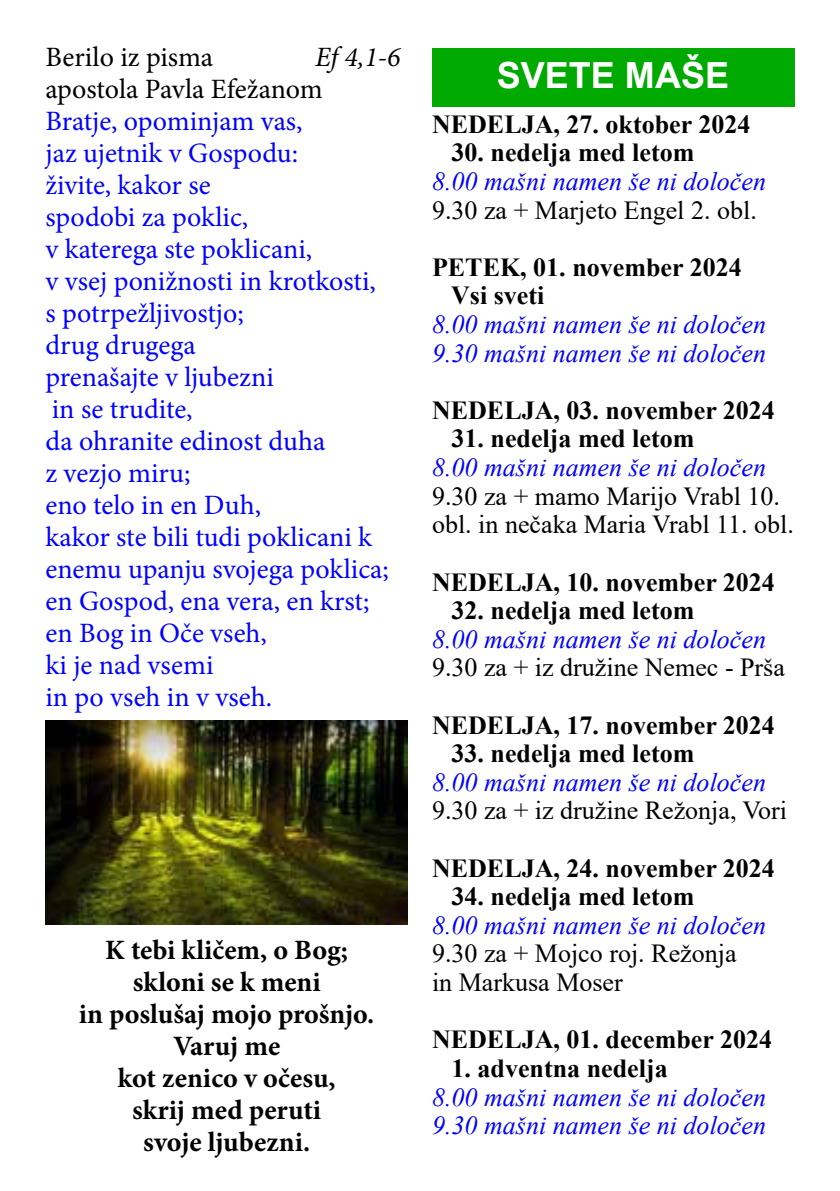
<style>
.page{position:relative;width:840px;height:1191px;background:#fff}
.page>*{position:absolute;margin:0;border:0;box-sizing:border-box;transform-origin:0 0}
.t1{font:700 36px "Arial";color:#fff}
.t2{font:28px/32px "Minion Pro";color:#00f}
.t3{font:700 28px/32px "Minion Pro";color:#000;text-align:center}
.t4{font:28px "Minion Pro";color:#000}
.t5{font:italic 28px "Minion Pro";color:#000}
.t6{font:700 26px/28.6px "Times New Roman";color:#000}
.t7{font:italic 26px/28.6px "Times New Roman";color:#00f}
.t8{font:26px/28.6px "Times New Roman";color:#000}
</style>
<div class="page">
<div style="left:432px;top:48px;width:362px;height:58px;background:#0a0"></div>
<img style="left:45px;top:720px;width:363px;height:204px">
<p class="t4" style="left:45px;top:38px;width:169px">Berilo iz pisma</p>
<p class="t5" style="left:315px;top:38px;width:87px">Ef 4,1-6</p>
<p class="t4" style="left:45px;top:70px;width:279px">apostola Pavla Efežanom</p>
<p class="t2" style="left:45px;top:105px;width:345px">Bratje, opominjam vas,<br>jaz ujetnik v Gospodu:<br>živite, kakor se<br>spodobi za poklic,<br>v katerega ste poklicani,<br>v vsej ponižnosti in krotkosti, s potrpežljivostjo;<br>drug drugega<br>prenašajte v ljubezni<br>in se trudite,<br>da ohranite edinost duha<br>z vezjo miru;<br>eno telo in en Duh,<br>kakor ste bili tudi poklicani k enemu upanju svojega poklica; en Gospod, ena vera, en krst; en Bog in Oče vseh,<br>ki je nad vsemi<br>in po vseh in v vseh.</p>
<p class="t3" style="left:79px;top:933px;width:297px">K tebi kličem, o Bog; skloni se k meni<br>in poslušaj mojo prošnjo.<br>Varuj me<br>kot zenico v očesu,<br>skrij med peruti<br>svoje ljubezni.</p>
<p class="t1" style="left:496px;top:50px;width:234px">SVETE MAŠE</p>
<p class="t6" style="left:432px;top:109px;width:320px">NEDELJA, 27. oktober 2024</p>
<p class="t6" style="left:451px;top:138px;width:244px">30. nedelja med letom</p>
<p class="t7" style="left:432px;top:166px;width:335px">8.00 mašni namen še ni določen</p>
<p class="t8" style="left:432px;top:195px;width:326px">9.30 za + Marjeto Engel 2. obl.</p>
<p class="t6" style="left:451px;top:252px;width:292px;text-indent:-19px">PETEK, 01. november 2024<br>Vsi sveti</p>
<p class="t7" style="left:432px;top:309px;width:335px">8.00 mašni namen še ni določen<br>9.30 mašni namen še ni določen</p>
<p class="t6" style="left:432px;top:395px;width:344px">NEDELJA, 03. november 2024</p>
<p class="t6" style="left:451px;top:424px;width:244px">31. nedelja med letom</p>
<p class="t7" style="left:432px;top:452px;width:335px">8.00 mašni namen še ni določen</p>
<p class="t8" style="left:432px;top:481px;width:363px">9.30 za + mamo Marijo Vrabl 10. obl. in nečaka Maria Vrabl 11. obl.</p>
<p class="t6" style="left:432px;top:567px;width:344px">NEDELJA, 10. november 2024</p>
<p class="t6" style="left:451px;top:595px;width:244px">32. nedelja med letom</p>
<p class="t7" style="left:432px;top:624px;width:335px">8.00 mašni namen še ni določen</p>
<p class="t8" style="left:432px;top:652px;width:354px">9.30 za + iz družine Nemec - Prša</p>
<p class="t6" style="left:432px;top:710px;width:344px">NEDELJA, 17. november 2024</p>
<p class="t6" style="left:451px;top:738px;width:244px">33. nedelja med letom</p>
<p class="t7" style="left:432px;top:767px;width:335px">8.00 mašni namen še ni določen</p>
<p class="t8" style="left:432px;top:795px;width:356px">9.30 za + iz družine Režonja, Vori</p>
<p class="t6" style="left:432px;top:853px;width:344px">NEDELJA, 24. november 2024</p>
<p class="t6" style="left:451px;top:881px;width:244px">34. nedelja med letom</p>
<p class="t7" style="left:432px;top:910px;width:335px">8.00 mašni namen še ni določen</p>
<p class="t8" style="left:432px;top:938px;width:306px">9.30 za + Mojco roj. Režonja in Markusa Moser</p>
<p class="t6" style="left:432px;top:1024px;width:341px">NEDELJA, 01. december 2024</p>
<p class="t6" style="left:451px;top:1053px;width:217px">1. adventna nedelja</p>
<p class="t7" style="left:432px;top:1081px;width:335px">8.00 mašni namen še ni določen<br>9.30 mašni namen še ni določen</p>
</div>
